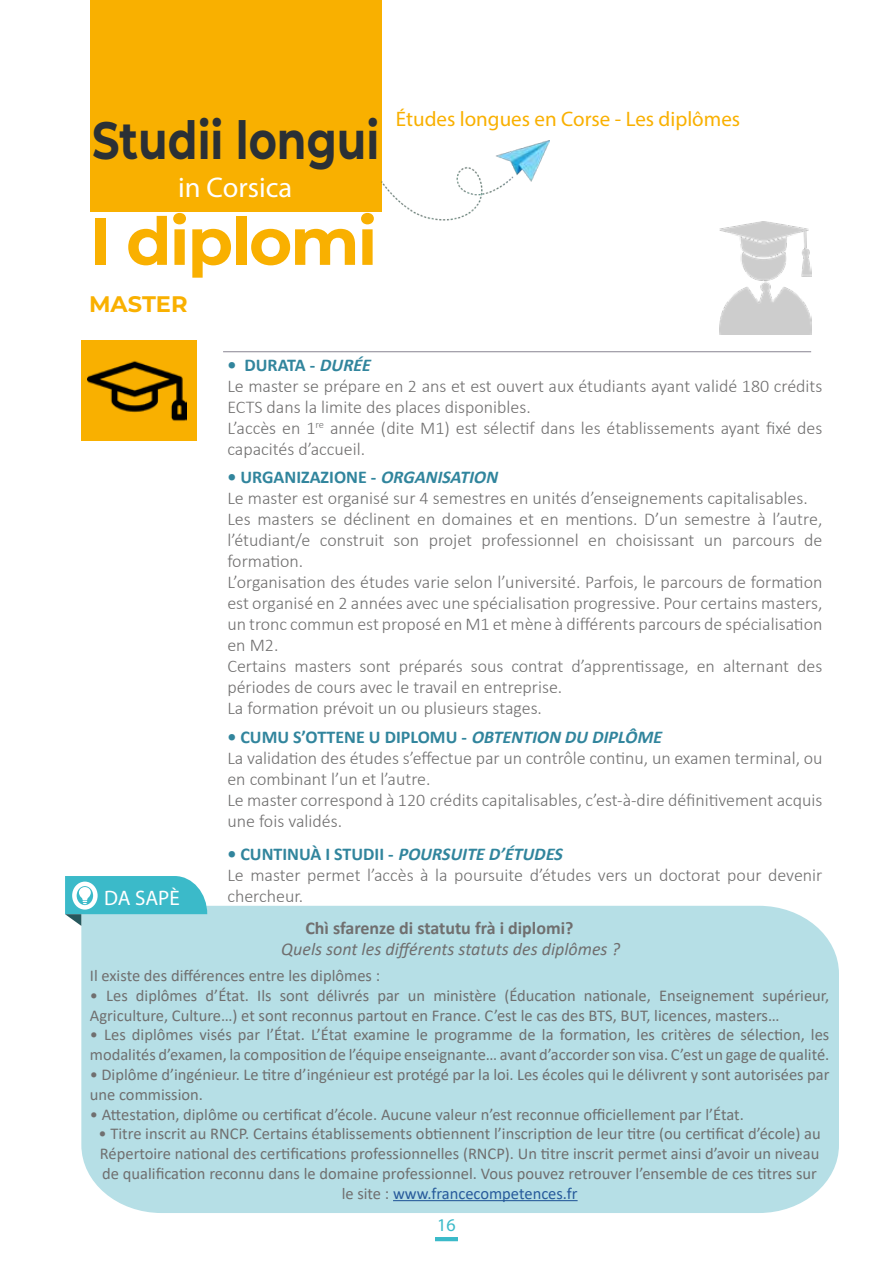
<style>
.page{position:relative;width:893px;height:1263px;background:#fff}
.page>*{position:absolute;margin:0;border:0;box-sizing:border-box;transform-origin:0 0}
.t1{font:700 66px "Montserrat";letter-spacing:-.03em;color:#f9b000}
.t2{font:700 52.5px "Montserrat";color:#2b3035;scale:.82 1}
.t3{font:28.5px "Myriad Pro";color:#fff}
.t4{font:700 22.5px "Montserrat";color:#f9b000}
.t5{font:21px "Myriad Pro";color:#f9b000}
.t6{font:21px "Myriad Pro";color:#fff}
.t7{font:300 18px/21px "Calibri";color:#706f6f}
.t8{font:italic 18px "Calibri";color:#706f6f}
.t9{font:700 18px "Calibri";color:#706f6f}
.t10{font:18px "Myriad Pro";color:#3bbac9}
.t11{font:16.5px/19.8px "Calibri";color:#706f6f}
.s1{font-weight:700;color:#31859d}
.s2{font-weight:700;font-style:italic;color:#31859d}
.s3{color:#275b9b}
</style>
<div class="page">
<hr style="left:435px;top:1237px;width:23px;height:4px;background:#3bbac9">
<div style="left:90px;top:0;width:292px;height:211px;background:#f9b000"></div>
<div style="left:81px;top:340px;width:115px;height:100px;background:#f9b000"></div>
<hr style="left:223px;top:351px;width:588px;height:1px;background:#a4a1ab">
<img style="left:87px;top:360px;width:100px;height:61px">
<img style="left:720px;top:222px;width:91px;height:112px">
<img style="left:382px;top:140px;width:167px;height:81px">
<div style="left:81px;top:906px;width:758px;height:307px;background:#b6dfe6"></div>
<hr style="left:393px;top:1200px;width:185px;height:1px;background:#275b9b">
<svg style="left:65px;top:876px;width:142px;height:50px;background:#6ac8d3"></svg>
<h2 class="t2" style="left:92px;top:103px;width:352px">Studii longui</h2>
<h3 class="t3" style="left:178px;top:170px;width:116px">in Corsica</h3>
<h1 class="t1" style="left:90px;top:194px;width:289px">I diplomi</h1>
<p class="t4" style="left:89px;top:288px;width:100px">MASTER</p>
<p class="t5" style="left:396px;top:106px;width:346px">Études longues en Corse - Les diplômes</p>
<p class="t7" style="left:227px;top:354px;width:597px"><span class="s1">• DURATA -</span> <span class="s2">DURÉE<br></span>Le master se prépare en 2 ans et est ouvert aux étudiants ayant validé 180 crédits ECTS dans la limite des places disponibles.<br>L’accès en 1<sup>re</sup> année (dite M1) est sélectif dans les établissements ayant fixé des capacités d’accueil.</p>
<p class="t7" style="left:227px;top:466px;width:597px"><span class="s1">• URGANIZAZIONE -</span> <span class="s2">ORGANISATION<br></span>Le master est organisé sur 4 semestres en unités d’enseignements capitalisables.<br>Les masters se déclinent en domaines et en mentions. D’un semestre à l’autre, l’étudiant/e construit son projet professionnel en choisissant un parcours de formation.<br>L’organisation des études varie selon l’université. Parfois, le parcours de formation est organisé en 2 années avec une spécialisation progressive. Pour certains masters, un tronc commun est proposé en M1 et mène à différents parcours de spécialisation en M2.<br>Certains masters sont préparés sous contrat d’apprentissage, en alternant des périodes de cours avec le travail en entreprise.<br>La formation prévoit un ou plusieurs stages.</p>
<p class="t7" style="left:227px;top:726px;width:597px"><span class="s1">• CUMU S’OTTENE U DIPLOMU -</span> <span class="s2">OBTENTION DU DIPLÔME<br></span>La validation des études s’effectue par un contrôle continu, un examen terminal, ou en combinant l’un et l’autre.<br>Le master correspond à 120 crédits capitalisables, c’est-à-dire définitivement acquis une fois validés.</p>
<p class="t7" style="left:227px;top:843px;width:597px"><span class="s1">• C U N T I N U À I ST U D I I -</span> <span class="s2">POURSUITED’ÉTUDES<br></span>Le master permet l’accès à la poursuite d’études vers un doctorat pour devenir chercheur.</p>
<p class="t9" style="left:305px;top:915px;width:270px">Chì sfarenze di statutu frà i diplomi?</p>
<p class="t8" style="left:281px;top:937px;width:340px">Quels sont les différents statuts des diplômes ?</p>
<p class="t11" style="left:90px;top:965px;width:292px">Il existe des différences entre les diplômes :</p>
<p class="t11" style="left:90px;top:985px;width:741px">• Les diplômes d’État. Ils sont délivrés par un ministère (Éducation nationale, Enseignement supérieur,<br>Agriculture, Culture…) et sont reconnus partout en France. C’est le cas des BTS, BUT, licences, masters…</p>
<p class="t11" style="left:90px;top:1024px;width:741px">• Les diplômes visés par l’État. L’État examine le programme de la formation, les critères de sélection, les modalités d’examen, la composition de l’équipe enseignante… avant d’accorder son visa. C’est un gage de qualité.</p>
<p class="t11" style="left:90px;top:1064px;width:741px">• Diplôme d’ingénieur. Le titre d’ingénieur est protégé par la loi. Les écoles qui le délivrent y sont autorisées par une commission.</p>
<p class="t11" style="left:90px;top:1104px;width:655px">• Attestation, diplôme ou certificat d’école. Aucune valeur n’est reconnue officiellement par l’État.</p>
<p class="t11" style="left:99px;top:1123px;width:724px;text-align:center">• Titre inscrit au RNCP. Certains établissements obtiennent l’inscription de leur titre (ou certificat d’école) au Répertoire national des certifications professionnelles (RNCP). Un titre inscrit permet ainsi d’avoir un niveau de qualification reconnu dans le domaine professionnel. Vous pouvez retrouver l’ensemble de ces titres sur le site : <span class="s3">www.francecompetences.fr</span></p>
<p class="t6" style="left:104px;top:885px;width:77px">DA SAPÈ</p>
<p class="t10" style="left:437px;top:1214px;width:20px">16</p>
</div>
